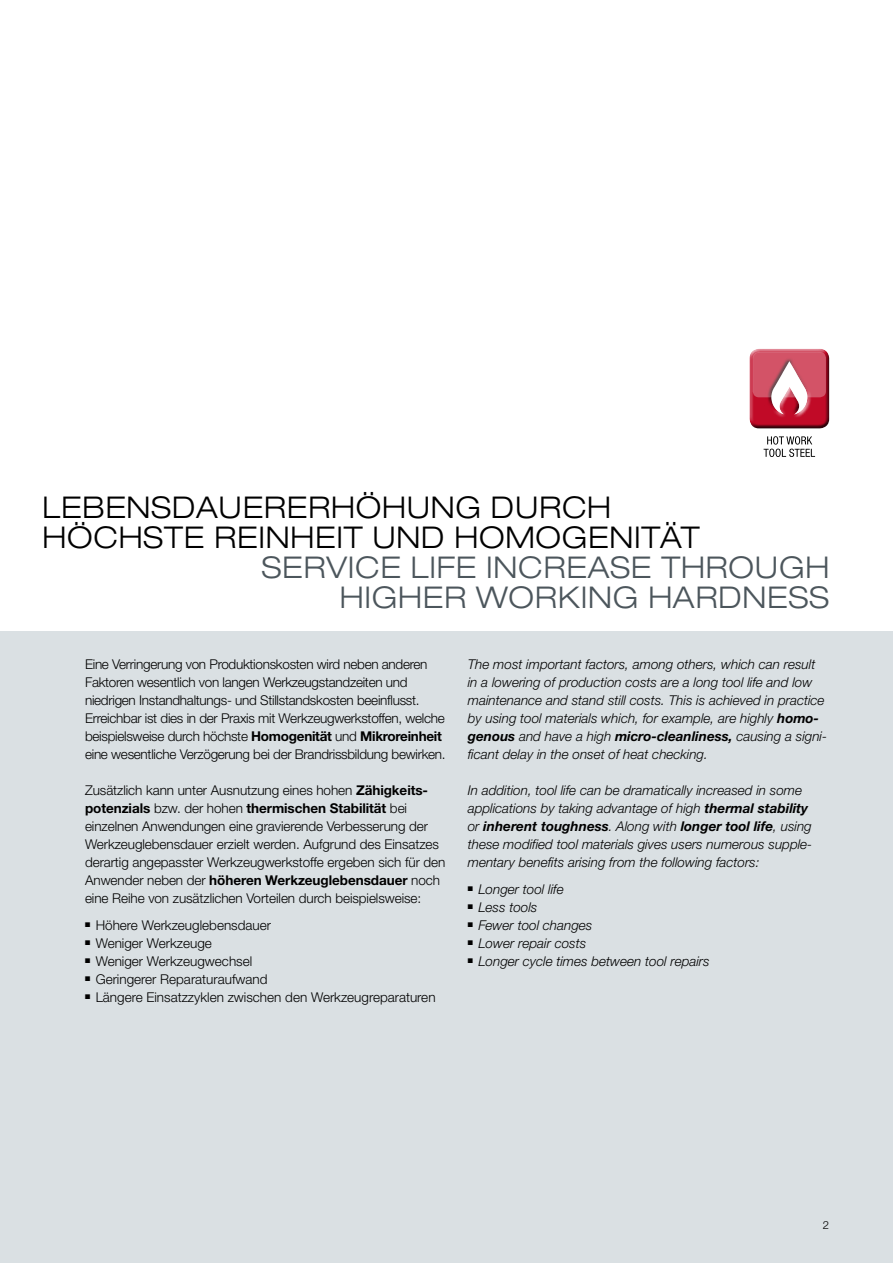
<style>
.page{position:relative;width:893px;height:1263px;background:#fff}
.page>*{position:absolute;margin:0;border:0;box-sizing:border-box;transform-origin:0 0}
.t1{font:300 expanded 30px/30px "Helvetica Neue LT Std";letter-spacing:.025em;color:#000}
.t2{font:300 expanded 30px/30px "Helvetica Neue LT Std";letter-spacing:.025em;color:#4c565c;text-align:right}
.t3{font:300 13.5px/18px "Helvetica Neue LT Std";letter-spacing:-.005em;color:#000}
.t4{font:italic 300 13.5px/18px "Helvetica Neue LT Std";color:#000}
.t5{font:300 11.25px "Helvetica Neue LT Std";color:#000}
.s1{font-weight:700}
</style>
<div class="page">
<div style="left:0;top:631px;width:893px;height:632px;background:#dae0e3"></div>
<div style="left:749px;top:347px;width:82px;height:79px;background:#fff;opacity:.75"></div>
<div style="left:749px;top:350px;width:83px;height:79px;background:#000;opacity:.75"></div>
<svg style="left:753px;top:352px;width:73px;height:45px;fill:#d35367"></svg>
<svg style="left:764px;top:436px;width:51px;height:21px"></svg>
<h1 class="t1" style="left:43px;top:492px;width:659px">LEBENSDAUERERHÖHUNG DURCH<br>HÖCHSTE REINHEIT UND HOMOGENITÄT</h1>
<h1 class="t2" style="left:261px;top:552px;width:569px">SERVICE LIFE INCREASE THROUGH<br>HIGHER WORKING HARDNESS</h1>
<p class="t3" style="left:85px;top:655px;width:362px">Eine Verringerung von Produktionskosten wird neben anderen Faktoren wesentlich von langen Werkzeugstandzeiten und niedrigen Instandhaltungs- und Stillstandskosten beeinflusst.<br>Erreichbar ist dies in der Praxis mit Werkzeugwerkstoffen, welche beispielsweise durch höchste <span class="s1">Homogenität</span> und <span class="s1">Mikroreinheit </span>eine wesentliche Verzögerung bei der Brandrissbildung bewirken.</p>
<p class="t3" style="left:85px;top:781px;width:362px">Zusätzlich kann unter Ausnutzung eines hohen <span class="s1">Zähigkeits&shy;potenzials</span> bzw. der hohen <span class="s1">thermischen Stabilität</span> bei einzelnen Anwendungen eine gravierende Verbesserung der Werkzeuglebensdauer erzielt werden. Aufgrund des Einsatzes derartig angepasster Werkzeugwerkstoffe ergeben sich für den Anwender neben der <span class="s1">höheren Werkzeuglebensdauer</span> noch eine Reihe von zusätzlichen Vorteilen durch beispielsweise:</p>
<p class="t3" style="left:85px;top:916px;width:187px">■ Höhere Werkzeuglebensdauer</p>
<p class="t3" style="left:85px;top:934px;width:128px">■ Weniger Werkzeuge</p>
<p class="t3" style="left:85px;top:952px;width:169px">■ Weniger Werkzeugwechsel</p>
<p class="t3" style="left:85px;top:970px;width:184px">■ Geringerer Reparaturaufwand</p>
<p class="t3" style="left:85px;top:988px;width:352px">■ Längere Einsatzzyklen zwischen den Werkzeugreparaturen</p>
<p class="t4" style="left:468px;top:655px;width:361px">The most important factors, among others, which can result in a lowering of production costs are a long tool life and low maintenance and stand still costs. This is achieved in practice by using tool materials which, for example, are highly <span class="s1">homo&shy;genous</span> and have a high <span class="s1">micro-cleanliness,</span> causing a signi&shy;ficant delay in the onset of heat checking.</p>
<p class="t4" style="left:468px;top:781px;width:346px">In addition, tool life can be dramatically increased in some applications by taking advantage of high <span class="s1">thermal stability </span>or <span class="s1">inherent toughness</span>. Along with <span class="s1">longer tool life</span>, using these modified tool materials gives users numerous supple&shy;mentary benefits arising from the following factors:</p>
<p class="t4" style="left:468px;top:880px;width:97px">■ Longer tool life</p>
<p class="t4" style="left:468px;top:898px;width:71px">■ Less tools</p>
<p class="t4" style="left:468px;top:916px;width:126px">■ Fewer tool changes</p>
<p class="t4" style="left:468px;top:934px;width:120px">■ Lower repair costs</p>
<p class="t4" style="left:468px;top:952px;width:243px">■ Longer cycle times between tool repairs</p>
<p class="t5" style="left:823px;top:1217px;width:8px">2</p>
</div>
